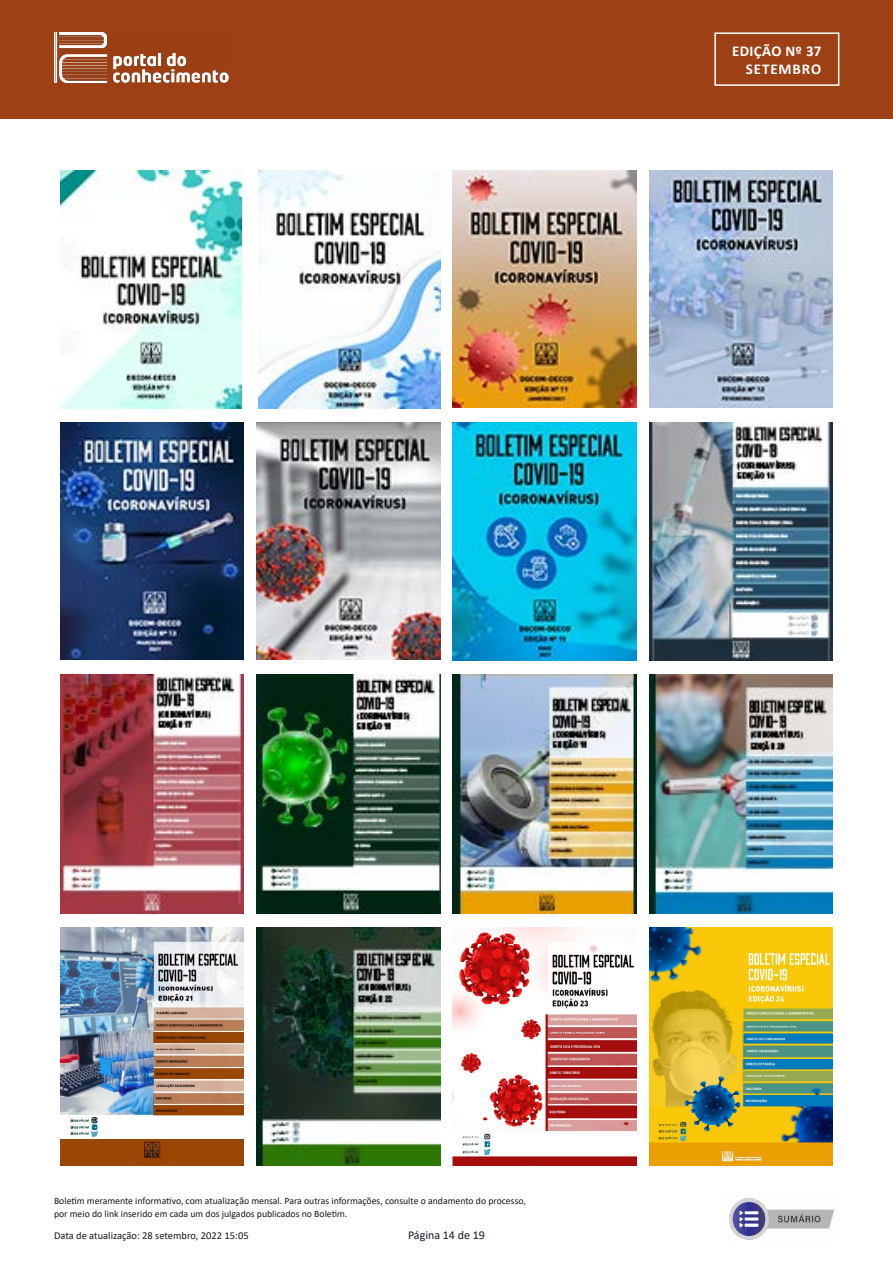
<style>
.page{position:relative;width:893px;height:1263px;background:#fff}
.page>*{position:absolute;margin:0;border:0;box-sizing:border-box;transform-origin:0 0}
.t1{font:700 15px/18px "Calibri";letter-spacing:.035em;color:#fff;text-align:right}
.t2{font:12px "Calibri";color:#131a22}
.t3{font:10.5px "Calibri";color:#131a22}
.t4{font:9.75px/12.3px "Calibri";color:#131a22}
</style>
<div class="page">
<div style="left:0;top:0;width:893px;height:118px;background:#9e4016"></div>
<img style="left:55px;top:33px;width:173px;height:51px">
<div style="left:714px;top:32px;width:125px;height:54px;border:2px solid #fff"></div>
<img style="left:61px;top:170px;width:182px;height:238px">
<img style="left:258px;top:170px;width:182px;height:238px">
<img style="left:453px;top:170px;width:183px;height:237px">
<img style="left:649px;top:170px;width:183px;height:237px">
<img style="left:61px;top:422px;width:183px;height:237px">
<img style="left:257px;top:422px;width:183px;height:237px">
<img style="left:453px;top:422px;width:183px;height:239px">
<img style="left:649px;top:422px;width:183px;height:239px">
<img style="left:61px;top:675px;width:183px;height:238px">
<img style="left:257px;top:675px;width:183px;height:238px">
<img style="left:453px;top:675px;width:183px;height:238px">
<img style="left:649px;top:675px;width:183px;height:238px">
<img style="left:61px;top:927px;width:183px;height:238px">
<img style="left:257px;top:927px;width:183px;height:238px">
<img style="left:453px;top:927px;width:183px;height:238px">
<img style="left:649px;top:927px;width:183px;height:238px">
<img style="left:729px;top:1198px;width:105px;height:42px">
<h1 class="t1" style="left:732px;top:42px;width:91px">EDIÇÃO Nº 37<br>SETEMBRO</h1>
<p class="t4" style="left:54px;top:1195px;width:473px">Boletim meramente informativo, com atualização mensal. Para outras informações, consulte o andamento do processo, por meio do link inserido em cada um dos julgados publicados no Boletim.</p>
<p class="t3" style="left:54px;top:1229px;width:196px">Data de atualização: 28 setembro, 2022 15:05</p>
<p class="t2" style="left:408px;top:1227px;width:78px">Página 14 de 19</p>
</div>
